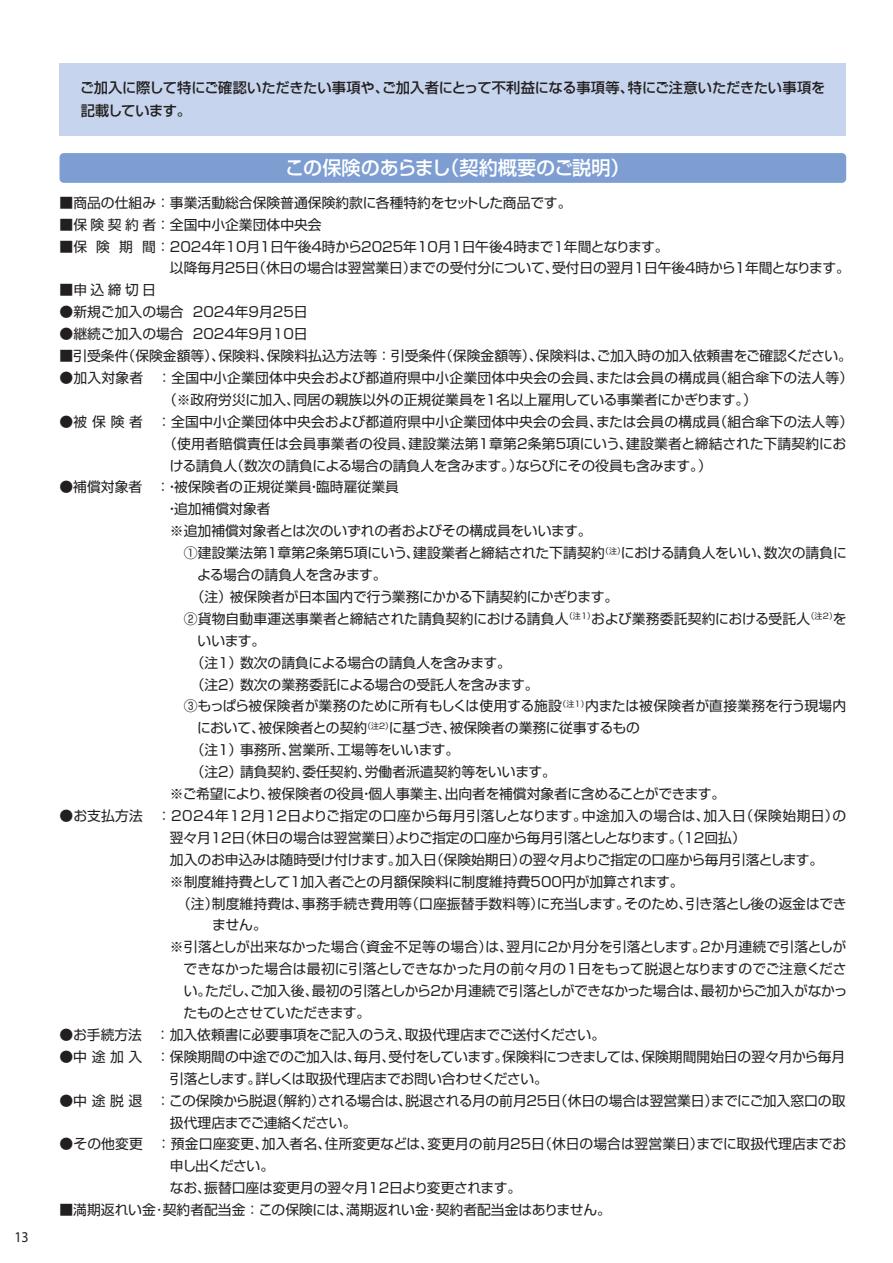
<style>
.page{position:relative;width:893px;height:1263px;background:#fff}
.page>*{position:absolute;margin:0;border:0;box-sizing:border-box;transform-origin:0 0}
.t1{font:19.2px "Shin Go Pro Medium 90 pv RKSJ H";color:#fff}
.t2{font:15px "Myriad Pro";color:#231f20;scale:.93 1}
.t3{font:14.25px/22.5px "Shin Go Pro Medium 90 pv RKSJ H";letter-spacing:-.01em;color:#231f20}
.t4{font:13.8px/21.9px "Shin Go Pro Regular 90 pv RKSJ H";color:#231f20}
.t5{font:13.8px "Shin Go Pro Regular 90 pv RKSJ H";letter-spacing:-.02em;color:#231f20}
.t6{font:13.8px "Shin Go Pro Regular 90 pv RKSJ H";letter-spacing:.04em;color:#231f20}
.t7{font:13.8px "Shin Go Pro Regular 90 pv RKSJ H";letter-spacing:-.035em;color:#231f20}
</style>
<div class="page">
<div style="left:60px;top:64px;width:786px;height:72px;background:#c6d5ed"></div>
<div style="left:60px;top:153px;width:786px;height:30px;background:#7e9ed2;border-radius:4px"></div>
<p class="t2" style="left:15px;top:1227px;width:17px">13</p>
<p class="t3" style="left:80px;top:75px;width:747px">ご加入に際して特にご確認いただきたい事項や、ご加入者にとって不利益になる事項等、特にご注意いただきたい事項を記載しています。</p>
<h1 class="t1" style="left:286px;top:152px;width:346px">この保険のあらまし（契約概要のご説明）</h1>
<p class="t4" style="left:60px;top:190px;width:513px">■商品の仕組み：事業活動総合保険普通保険約款に各種特約をセットした商品です。</p>
<p class="t4" style="left:60px;top:212px;width:264px">■保険契約者：全国中小企業団体中央会</p>
<p class="t4" style="left:170px;top:234px;width:681px;text-indent:-110px">■保 険 期 間：2024年10月1日午後4時から2025年10月1日午後4時まで1年間となります。<br>以降毎月25日（休日の場合は翌営業日）までの受付分について、受付日の翌月１日午後４時から１年間となります。</p>
<p class="t4" style="left:60px;top:277px;width:98px">■申込締切日</p>
<p class="t4" style="left:60px;top:299px;width:263px">●新規ご加入の場合 2024年9月25日　</p>
<p class="t4" style="left:60px;top:321px;width:250px">●継続ご加入の場合 2024年9月10日</p>
<p class="t4" style="left:60px;top:343px;width:794px">■引受条件（保険金額等）、保険料、保険料払込方法等：引受条件（保険金額等）、保険料は、ご加入時の加入依頼書をご確認ください。</p>
<p class="t4" style="left:60px;top:365px;width:795px;text-align:center">●加入対象者　：全国中小企業団体中央会および都道府県中小企業団体中央会の会員、または会員の構成員（組合傘下の法人等）（※政府労災に加入、同居の親族以外の正規従業員を1名以上雇用している事業者にかぎります。）</p>
<p class="t4" style="left:60px;top:409px;width:795px">●被保険者　：全国中小企業団体中央会および都道府県中小企業団体中央会の会員、または会員の構成員（組合傘下の法人等）</p>
<p class="t4" style="left:163px;top:431px;width:685px">（使用者賠償責任は会員事業者の役員、建設業法第１章第２条第５項にいう、建設業者と締結された下請契約にお</p>
<p class="t5" style="left:170px;top:454px;width:544px">ける請負人（数次の請負による場合の請負人を含みます。）ならびにその役員も含みます。）</p>
<p class="t4" style="left:60px;top:475px;width:341px">●補償対象者　：・被保険者の正規従業員・臨時雇従業員</p>
<p class="t4" style="left:165px;top:496px;width:107px">・追加補償対象者</p>
<p class="t4" style="left:170px;top:518px;width:423px">※追加補償対象者とは次のいずれの者およびその構成員をいいます。</p>
<p class="t4" style="left:170px;top:540px;width:678px">　①建設業法第１章第２条第５項にいう、建設業者と締結された下請契約<sup>（注）</sup>における請負人をいい、数次の請負に</p>
<p class="t4" style="left:197px;top:562px;width:191px">よる場合の請負人を含みます。</p>
<p class="t5" style="left:191px;top:585px;width:429px">（注）被保険者が日本国内で行う業務にかかる下請契約にかぎります。</p>
<p class="t4" style="left:184px;top:606px;width:664px">②貨物自動車運送事業者と締結された請負契約における請負人<sup>（注１）</sup>および業務委託契約における受託人<sup>（注２）</sup>を</p>
<p class="t4" style="left:198px;top:628px;width:69px">いいます。</p>
<p class="t4" style="left:191px;top:650px;width:322px">（注１）数次の請負による場合の請負人を含みます。</p>
<p class="t4" style="left:191px;top:672px;width:349px">（注２）数次の業務委託による場合の受託人を含みます。</p>
<p class="t4" style="left:184px;top:694px;width:664px">③もっぱら被保険者が業務のために所有もしくは使用する施設<sup>（注１）</sup>内または被保険者が直接業務を行う現場内</p>
<p class="t4" style="left:197px;top:715px;width:444px">において、被保険者との契約<sup>（注２）</sup>に基づき、被保険者の業務に従事するもの</p>
<p class="t4" style="left:191px;top:737px;width:270px">（注１）事務所、営業所、工場等をいいます。</p>
<p class="t4" style="left:191px;top:759px;width:367px">（注２）請負契約、委任契約、労働者派遣契約等をいいます。</p>
<p class="t4" style="left:170px;top:781px;width:557px">※ご希望により、被保険者の役員・個人事業主、出向者を補償対象者に含めることができます。</p>
<p class="t6" style="left:60px;top:804px;width:788px">●お支払方法　：2024年12月12日よりご指定の口座から毎月引落しとなります。中途加入の場合は、加入日（保険始期日）の</p>
<p class="t4" style="left:170px;top:825px;width:577px">翌々月12日（休日の場合は翌営業日）よりご指定の口座から毎月引落としとなります。（12回払）</p>
<p class="t4" style="left:170px;top:847px;width:655px">加入のお申込みは随時受け付けます。加入日（保険始期日）の翌々月よりご指定の口座から毎月引落とします。</p>
<p class="t4" style="left:170px;top:869px;width:515px">※制度維持費として1加入者ごとの月額保険料に制度維持費500円が加算されます。</p>
<p class="t4" style="left:177px;top:891px;width:671px">（注）制度維持費は、事務手続き費用等（口座振替手数料等）に充当します。そのため、引き落とし後の返金はでき</p>
<p class="t4" style="left:212px;top:912px;width:56px">ません。</p>
<p class="t4" style="left:170px;top:934px;width:678px">※引落としが出来なかった場合（資金不足等の場合）は、翌月に2か月分を引落とします。2か月連続で引落としが</p>
<p class="t4" style="left:184px;top:956px;width:664px">できなかった場合は最初に引落としできなかった月の前々月の1日をもって脱退となりますのでご注意くださ</p>
<p class="t4" style="left:184px;top:978px;width:665px">い。ただし、ご加入後、最初の引落としから2か月連続で引落としができなかった場合は、最初からご加入がなかっ</p>
<p class="t7" style="left:183px;top:1001px;width:188px">たものとさせていただきます。</p>
<p class="t4" style="left:60px;top:1022px;width:547px">●お手続方法　：加入依頼書に必要事項をご記入のうえ、取扱代理店までご送付ください。</p>
<p class="t4" style="left:170px;top:1044px;width:677px;text-indent:-110px">●中途加入　：保険期間の中途でのご加入は、毎月、受付をしています。保険料につきましては、保険期間開始日の翌々月から毎月引落とします。詳しくは取扱代理店までお問い合わせください。</p>
<p class="t4" style="left:170px;top:1088px;width:677px;text-indent:-110px">●中途脱退　：この保険から脱退（解約）される場合は、脱退される月の前月25日（休日の場合は翌営業日）までにご加入窓口の取扱代理店までご連絡ください。</p>
<p class="t4" style="left:170px;top:1131px;width:678px;text-indent:-110px">●その他変更　：預金口座変更、加入者名、住所変更などは、変更月の前月25日（休日の場合は翌営業日）までに取扱代理店までお申し出ください。<br>なお、振替口座は変更月の翌々月12日より変更されます。</p>
<p class="t4" style="left:60px;top:1197px;width:553px">■満期返れい金･契約者配当金：この保険には、満期返れい金･契約者配当金はありません。</p>
</div>
